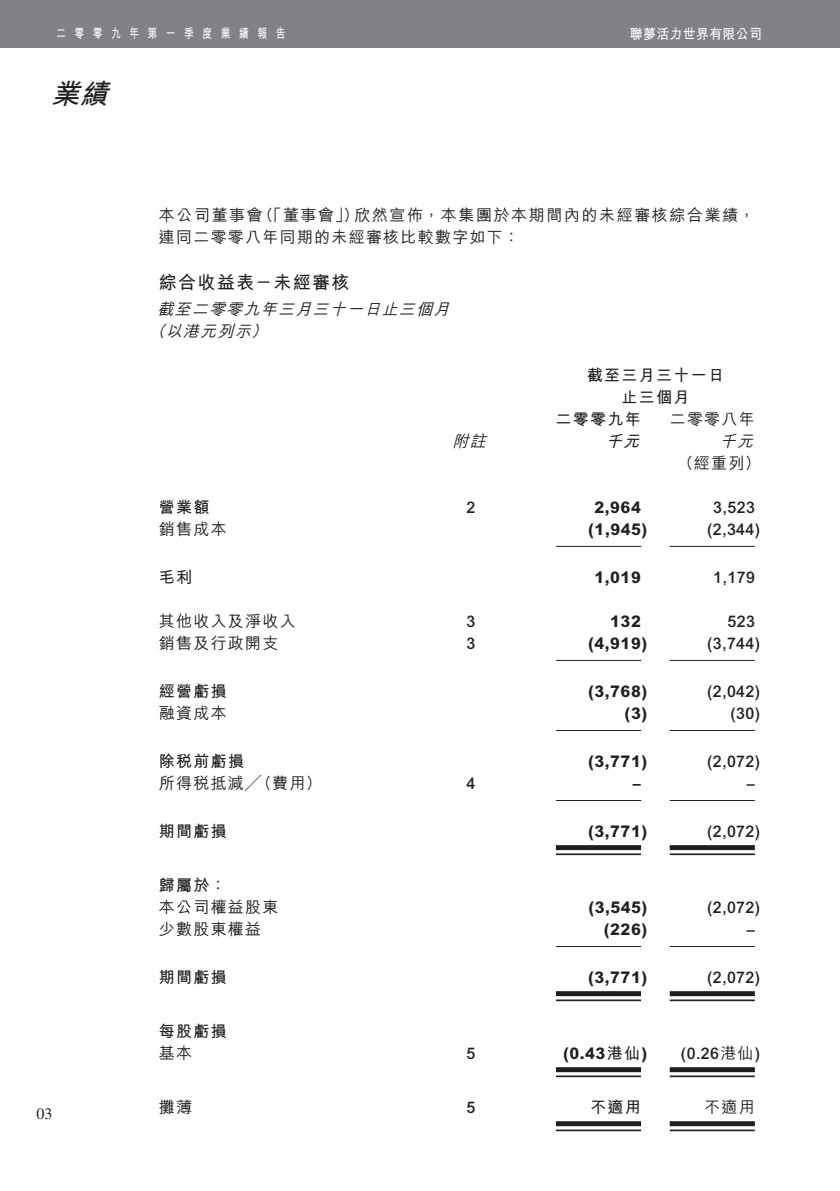
<style>
.page{position:relative;width:840px;height:1191px;background:#fff}
.page>*{position:absolute;margin:0;border:0;box-sizing:border-box;transform-origin:0 0}
.t1{font:italic 28px "M Hei HK Bold B5 pc H";color:#231f20}
.t2{font:18px "M Hei HK Bold B5 pc H";letter-spacing:.075em;color:#231f20}
.t3{font:500 16px "Arial MT Std";letter-spacing:.03em;color:#231f20}
.t4{font:800 16px "Arial MT Std";letter-spacing:.03em;color:#231f20}
.t5{font:16px "M Hei HK Medium B5 pc H";letter-spacing:.08em;color:#231f20}
.t6{font:16px/22px "M Hei HK Medium B5 pc H";letter-spacing:.1em;color:#231f20}
.t7{font:16px "M Hei HK Bold B5 pc H";letter-spacing:.08em;color:#231f20}
.t8{font:italic 16px/22px "M Hei HK Medium B5 pc H";color:#231f20}
.t9{font:16px "Times LT Std";color:#231f20}
.t10{font:italic 16px "M Hei HK Bold B5 pc H";color:#231f20}
.t11{font:14px "M Hei HK Bold B5 pc H";letter-spacing:.03em;color:#fff;scale:.92 1}
.t12{font:13px "M Hei HK Bold B5 pc H";letter-spacing:.875em;color:#fff;scale:.75 1}
.s1{font-family:"M Hei HK Bold B5 pc H";font-weight:400}
.s2{font-family:"M Hei HK Medium B5 pc H";font-weight:400}
</style>
<div class="page">
<div style="left:0;top:0;width:839px;height:47px;background:#808285"></div>
<hr style="left:555px;top:546px;width:86px;height:1px;background:#231f20">
<hr style="left:669px;top:546px;width:85px;height:1px;background:#231f20">
<hr style="left:555px;top:660px;width:86px;height:1px;background:#231f20">
<hr style="left:669px;top:660px;width:85px;height:1px;background:#231f20">
<hr style="left:555px;top:730px;width:86px;height:1px;background:#231f20">
<hr style="left:669px;top:730px;width:85px;height:1px;background:#231f20">
<hr style="left:555px;top:800px;width:86px;height:1px;background:#231f20">
<hr style="left:669px;top:800px;width:85px;height:1px;background:#231f20">
<div style="left:555px;top:845px;width:85px;height:5px;background:#231f20"></div>
<hr style="left:555px;top:853px;width:85px;height:2px;background:#231f20">
<div style="left:669px;top:845px;width:85px;height:5px;background:#231f20"></div>
<hr style="left:669px;top:853px;width:85px;height:2px;background:#231f20">
<hr style="left:555px;top:946px;width:86px;height:1px;background:#231f20">
<hr style="left:669px;top:946px;width:85px;height:1px;background:#231f20">
<div style="left:555px;top:991px;width:85px;height:5px;background:#231f20"></div>
<hr style="left:555px;top:999px;width:85px;height:2px;background:#231f20">
<div style="left:669px;top:991px;width:85px;height:5px;background:#231f20"></div>
<hr style="left:669px;top:999px;width:85px;height:2px;background:#231f20">
<div style="left:555px;top:1067px;width:85px;height:5px;background:#231f20"></div>
<hr style="left:555px;top:1075px;width:85px;height:2px;background:#231f20">
<div style="left:669px;top:1067px;width:85px;height:5px;background:#231f20"></div>
<hr style="left:669px;top:1075px;width:85px;height:2px;background:#231f20">
<div style="left:555px;top:1121px;width:85px;height:5px;background:#231f20"></div>
<hr style="left:555px;top:1129px;width:85px;height:2px;background:#231f20">
<div style="left:669px;top:1121px;width:85px;height:5px;background:#231f20"></div>
<hr style="left:669px;top:1129px;width:85px;height:2px;background:#231f20">
<p class="t12" style="left:56px;top:28px;width:307px">二零零九年第一季度業績報告</p>
<p class="t11" style="left:629px;top:28px;width:145px">聯夢活力世界有限公司</p>
<h1 class="t1" style="left:51px;top:83px;width:65px">業績</h1>
<p class="t9" style="left:36px;top:1104px;width:17px">03</p>
<p class="t6" style="left:159px;top:206px;width:597px">本公司董事會（「董事會」）欣然宣佈，本集團於本期間內的未經審核綜合業績，連同二零零八年同期的未經審核比較數字如下：</p>
<p class="t2" style="left:159px;top:275px;width:192px">綜合收益表－未經審核</p>
<p class="t8" style="left:149px;top:300px;width:305px;text-indent:8px">截至二零零九年三月三十一日止三個月（以港元列示）</p>
<p class="t7" style="left:586px;top:369px;width:139px">截至三月三十一日</p>
<p class="t7" style="left:621px;top:391px;width:69px">止三個月</p>
<p class="t7" style="left:555px;top:413px;width:87px">二零零九年</p>
<p class="t5" style="left:669px;top:413px;width:86px">二零零八年</p>
<p class="t8" style="left:452px;top:432px;width:39px">附註</p>
<p class="t10" style="left:605px;top:435px;width:39px">千元</p>
<p class="t8" style="left:719px;top:432px;width:39px">千元</p>
<p class="t5" style="left:677px;top:457px;width:85px">（經重列）</p>
<p class="t7" style="left:159px;top:501px;width:52px">營業額</p>
<p class="t3" style="left:466px;top:502px;width:10px">2</p>
<p class="t4" style="left:594px;top:498px;width:48px">2,964</p>
<p class="t3" style="left:712px;top:502px;width:43px">3,523</p>
<p class="t5" style="left:159px;top:523px;width:69px">銷售成本</p>
<p class="t4" style="left:588px;top:520px;width:60px">(1,945)</p>
<p class="t3" style="left:706px;top:524px;width:55px">(2,344)</p>
<p class="t7" style="left:159px;top:571px;width:35px">毛利</p>
<p class="t4" style="left:594px;top:568px;width:48px">1,019</p>
<p class="t3" style="left:712px;top:572px;width:43px">1,179</p>
<p class="t5" style="left:159px;top:615px;width:138px">其他收入及淨收入</p>
<p class="t3" style="left:466px;top:616px;width:10px">3</p>
<p class="t4" style="left:610px;top:612px;width:32px">132</p>
<p class="t3" style="left:727px;top:616px;width:29px">523</p>
<p class="t5" style="left:159px;top:637px;width:121px">銷售及行政開支</p>
<p class="t3" style="left:466px;top:638px;width:10px">3</p>
<p class="t4" style="left:588px;top:634px;width:60px">(4,919)</p>
<p class="t3" style="left:706px;top:638px;width:55px">(3,744)</p>
<p class="t7" style="left:159px;top:685px;width:69px">經營虧損</p>
<p class="t4" style="left:588px;top:682px;width:60px">(3,768)</p>
<p class="t3" style="left:706px;top:686px;width:55px">(2,042)</p>
<p class="t5" style="left:159px;top:707px;width:69px">融資成本</p>
<p class="t4" style="left:624px;top:704px;width:24px">(3)</p>
<p class="t3" style="left:730px;top:708px;width:31px">(30)</p>
<p class="t7" style="left:159px;top:755px;width:87px">除稅前虧損</p>
<p class="t4" style="left:588px;top:752px;width:60px">(3,771)</p>
<p class="t3" style="left:706px;top:756px;width:55px">(2,072)</p>
<p class="t5" style="left:159px;top:777px;width:164px">所得稅抵減╱（費用）</p>
<p class="t3" style="left:466px;top:778px;width:10px">4</p>
<p class="t4" style="left:632px;top:774px;width:9px">–</p>
<p class="t3" style="left:746px;top:778px;width:9px">–</p>
<p class="t7" style="left:159px;top:825px;width:69px">期間虧損</p>
<p class="t4" style="left:588px;top:822px;width:60px">(3,771)</p>
<p class="t3" style="left:706px;top:826px;width:55px">(2,072)</p>
<p class="t7" style="left:159px;top:879px;width:69px">歸屬於：</p>
<p class="t5" style="left:159px;top:901px;width:121px">本公司權益股東</p>
<p class="t4" style="left:588px;top:898px;width:60px">(3,545)</p>
<p class="t3" style="left:706px;top:902px;width:55px">(2,072)</p>
<p class="t5" style="left:159px;top:923px;width:104px">少數股東權益</p>
<p class="t4" style="left:603px;top:920px;width:45px">(226)</p>
<p class="t3" style="left:746px;top:924px;width:9px">–</p>
<p class="t7" style="left:159px;top:971px;width:69px">期間虧損</p>
<p class="t4" style="left:588px;top:968px;width:60px">(3,771)</p>
<p class="t3" style="left:706px;top:972px;width:55px">(2,072)</p>
<p class="t7" style="left:159px;top:1025px;width:69px">每股虧損</p>
<p class="t5" style="left:159px;top:1047px;width:35px">基本</p>
<p class="t3" style="left:466px;top:1048px;width:10px">5</p>
<p class="t4" style="left:563px;top:1044px;width:85px">(0.43<span class="s1">港仙</span>)</p>
<p class="t3" style="left:680px;top:1048px;width:81px">(0.26<span class="s2">港仙</span>)</p>
<p class="t5" style="left:159px;top:1101px;width:35px">攤薄</p>
<p class="t3" style="left:466px;top:1102px;width:10px">5</p>
<p class="t7" style="left:590px;top:1101px;width:52px">不適用</p>
<p class="t5" style="left:704px;top:1101px;width:52px">不適用</p>
</div>
